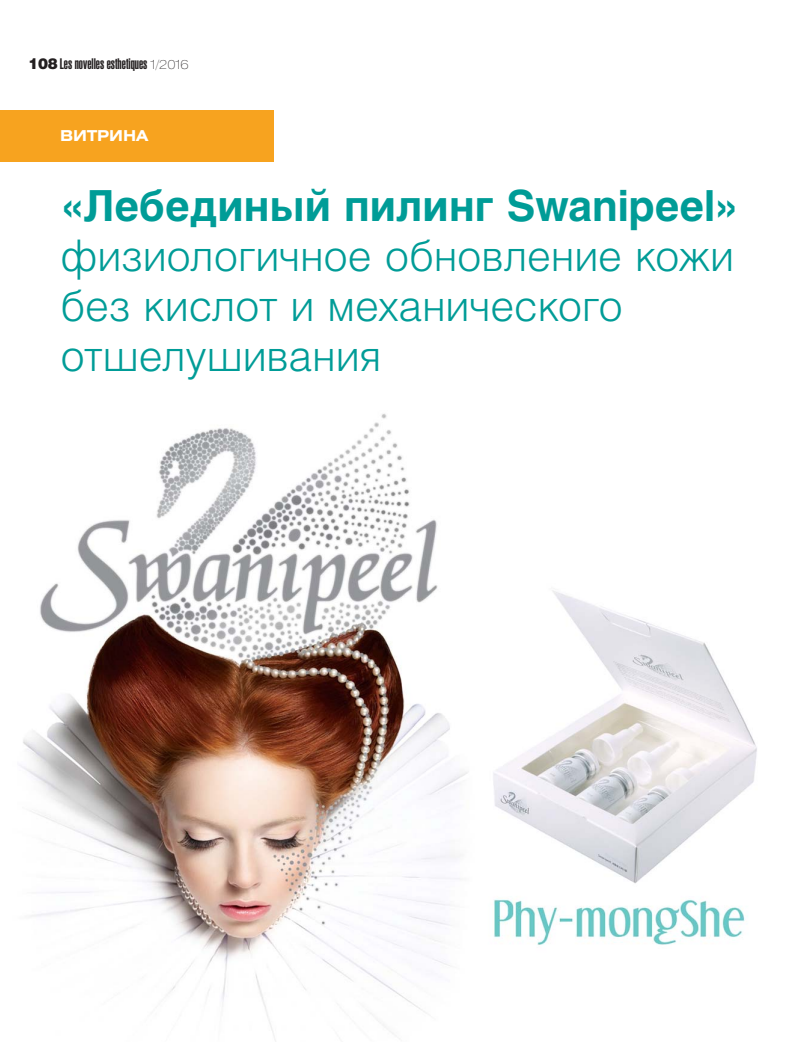
<style>
.page{position:relative;width:798px;height:1053px;background:#fff}
.page>*{position:absolute;margin:0;border:0;box-sizing:border-box;transform-origin:0 0}
.t1{font:300 42.5px/50px "Helios";letter-spacing:-.005em;color:#009c97}
.t2{font:700 42.5px "Helios";letter-spacing:.005em;color:#009c97}
.t3{font:15px "Helios Ultra Compressed";color:#231f20}
.t4{font:700 15px "Helios Ext";color:#fff}
.s1{font-family:"Helios";font-weight:900}
.s2{font-family:"Helios Ext";font-weight:100;font-size:12.5px}
</style>
<div class="page">
<div style="left:0;top:110px;width:273px;height:51px;background:#f7a31f"></div>
<img style="left:19px;top:413px;width:738px;height:628px">
<p class="t3" style="left:29px;top:58px;width:161px"><span class="s1">108</span>Les novelles esthetiques <span class="s2">1/2016</span></p>
<p class="t4" style="left:60px;top:130px;width:90px">ВИТРИНА</p>
<p class="t2" style="left:60px;top:189px;width:679px">«Лебединый пилинг Swanipeel»</p>
<p class="t1" style="left:60px;top:236px;width:675px">физиологичное обновление кожи без кислот и механического отшелушивания</p>
</div>
